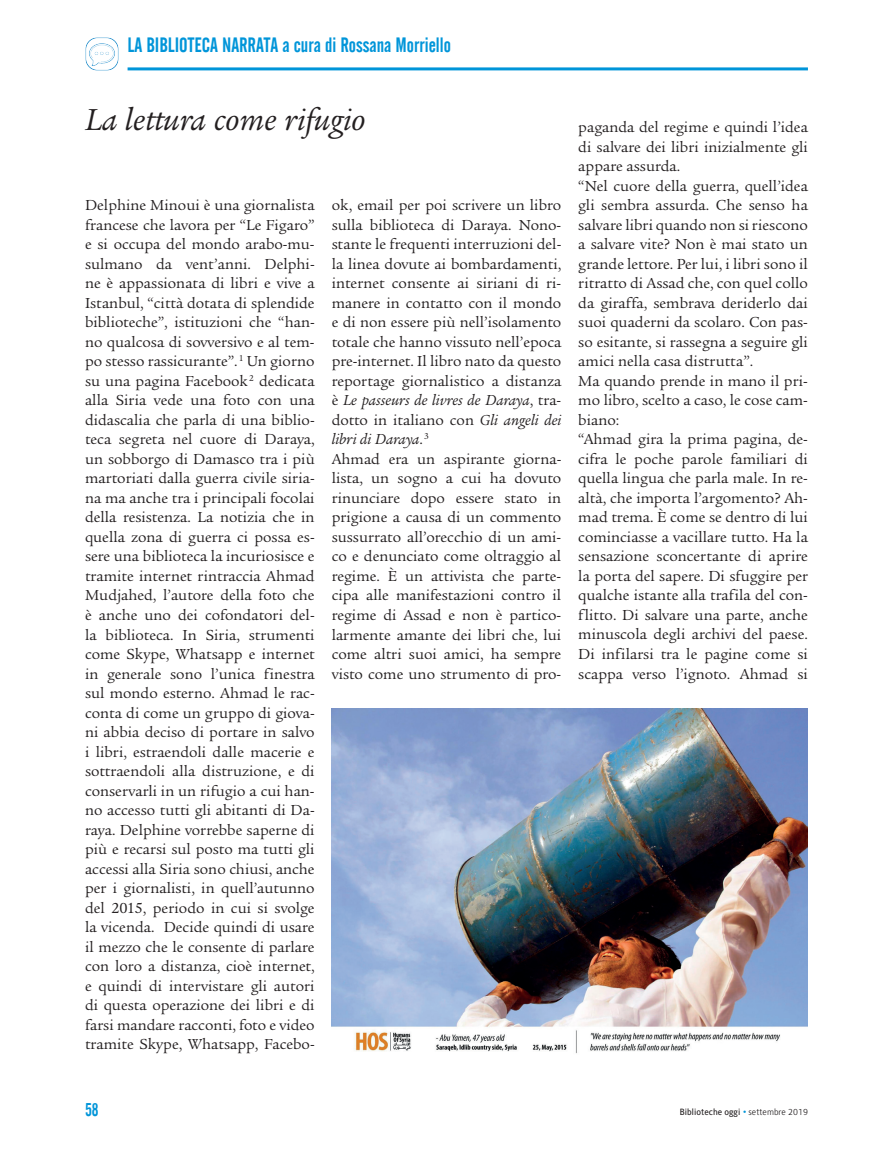
<style>
.page{position:relative;width:893px;height:1149px;background:#fff}
.page>*{position:absolute;margin:0;border:0;box-sizing:border-box;transform-origin:0 0}
.t1{font:italic 33px "Legacy Ser ITC";color:#231f20}
.t2{font:20.25px "Alternate Gothic No 2 BT";color:#0095d9}
.t3{font:18px "Alternate Gothic No 2 BT";color:#0095d9}
.t4{font:15.75px/19.5px "Legacy Ser ITC";color:#231f20}
.t5{font:9px "Alber";color:#231f20}
.s1{font-style:italic}
.s2{font-weight:700;font-style:italic;color:#0095d9}
.s3{font-weight:300}
</style>
<div class="page">
<hr style="left:128px;top:67px;width:680px;height:3px;background:#0095d9">
<img style="left:85px;top:38px;width:33px;height:32px">
<img style="left:332px;top:708px;width:476px;height:346px">
<p class="t2" style="left:128px;top:34px;width:325px">LA BIBLIOTECA NARRATA a cura di Rossana Morriello</p>
<h1 class="t1" style="left:85px;top:101px;width:282px">La lettura come rifugio</h1>
<p class="t4" style="left:85px;top:195px;width:231px;text-align:justify">Delphine Minoui è una giornalista francese che lavora per “Le Figaro” e si occupa del mondo arabo-mu&shy;sulmano da vent’anni. Delphi&shy;ne è appassionata di libri e vive a Istanbul, “città dotata di splendide biblioteche”, istituzioni che “han&shy;no qualcosa di sovversivo e al tem&shy;po stesso rassicurante”.<sup>1</sup> Un giorno su una pagina Facebook<sup>2</sup> dedicata alla Siria vede una foto con una didascalia che parla di una biblio&shy;teca segreta nel cuore di Daraya, un sobborgo di Damasco tra i più martoriati dalla guerra civile siria&shy;na ma anche tra i principali focolai della resistenza. La notizia che in quella zona di guerra ci possa es&shy;sere una biblioteca la incuriosisce e tramite internet rintraccia Ahmad Mudjahed, l’autore della foto che è anche uno dei cofondatori del&shy;la biblioteca. In Siria, strumenti come Skype, Whatsapp e internet in generale sono l’unica finestra sul mondo esterno. Ahmad le rac&shy;conta di come un gruppo di giova&shy;ni abbia deciso di portare in salvo i libri, estraendoli dalle macerie e sottraendoli alla distruzione, e di conservarli in un rifugio a cui han&shy;no accesso tutti gli abitanti di Da&shy;raya. Delphine vorrebbe saperne di più e recarsi sul posto ma tutti gli accessi alla Siria sono chiusi, anche per i giornalisti, in quell’autunno del 2015, periodo in cui si svolge la vicenda. Decide quindi di usare il mezzo che le consente di parlare con loro a distanza, cioè internet, e quindi di intervistare gli autori di questa operazione dei libri e di farsi mandare racconti, foto e video tramite Skype, Whatsapp, Facebo-</p>
<p class="t4" style="left:332px;top:195px;width:231px">ok, email per poi scrivere un libro sulla biblioteca di Daraya. Nono&shy;stante le frequenti interruzioni del&shy;la linea dovute ai bombardamenti, internet consente ai siriani di ri&shy;manere in contatto con il mondo e di non essere più nell’isolamento totale che hanno vissuto nell’epoca pre-internet. Il libro nato da questo reportage giornalistico a distanza è <span class="s1">Le passeurs de livres de Daraya</span>, tra&shy;dotto in italiano con <span class="s1">Gli angeli dei libri di Daraya</span>.<sup>3<br></sup>Ahmad era un aspirante giorna&shy;lista, un sogno a cui ha dovuto rinunciare dopo essere stato in prigione a causa di un commento sussurrato all’orecchio di un ami&shy;co e denunciato come oltraggio al regime. È un attivista che parte&shy;cipa alle manifestazioni contro il regime di Assad e non è partico&shy;larmente amante dei libri che, lui come altri suoi amici, ha sempre visto come uno strumento di pro-</p>
<p class="t4" style="left:578px;top:117px;width:231px">paganda del regime e quindi l’idea di salvare dei libri inizialmente gli appare assurda.<br>“Nel cuore della guerra, quell’idea gli sembra assurda. Che senso ha salvare libri quando non si riescono a salvare vite? Non è mai stato un grande lettore. Per lui, i libri sono il ritratto di Assad che, con quel collo da giraffa, sembrava deriderlo dai suoi quaderni da scolaro. Con pas&shy;so esitante, si rassegna a seguire gli amici nella casa distrutta”.<br>Ma quando prende in mano il pri&shy;mo libro, scelto a caso, le cose cam&shy;biano:<br>“Ahmad gira la prima pagina, de&shy;cifra le poche parole familiari di quella lingua che parla male. In re&shy;altà, che importa l’argomento? Ah&shy;mad trema. È come se dentro di lui cominciasse a vacillare tutto. Ha la sensazione sconcertante di aprire la porta del sapere. Di sfuggire per qualche istante alla trafila del con&shy;flitto. Di salvare una parte, anche minuscola degli archivi del paese.<br>Di infilarsi tra le pagine come si scappa verso l’ignoto. Ahmad si</p>
<p class="t3" style="left:85px;top:1099px;width:15px">58</p>
<p class="t5" style="left:680px;top:1106px;width:129px">Biblioteche oggi <span class="s2">•</span> <span class="s3">settembre 2019</span></p>
</div>
